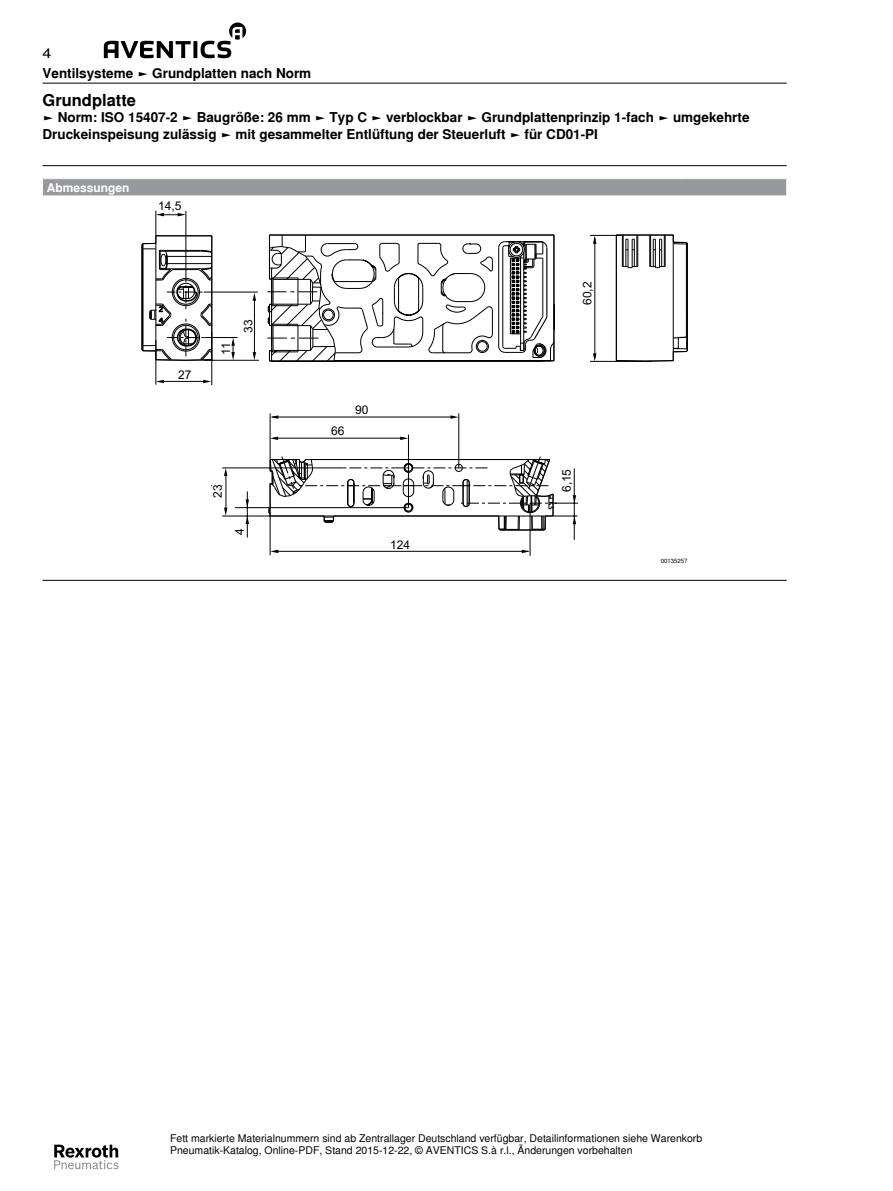
<style>
.page{position:relative;width:893px;height:1191px;background:#fff}
.page>*{position:absolute;margin:0;border:0;box-sizing:border-box;transform-origin:0 0}
.t1{font:700 16.5px "Nimbus Sans Global";color:#000}
.t2{font:700 13.5px/16.5px "Nimbus Sans Global";color:#000}
.t3{font:13.5px "Nimbus Sans Global";color:#000;scale:1.2 1}
.t4{font:12px "Arial";color:#000}
.t5{font:700 12px "Nimbus Sans Global";color:#fff}
.t6{font:10.5px/12.6px "Nimbus Sans Global";color:#000}
.t7{font:6px "Nimbus Sans Global";color:#000}
</style>
<div class="page">
<svg style="left:104px;top:23px;width:142px;height:35px"></svg>
<svg style="left:54px;top:1144px;width:64px;height:25px"></svg>
<hr style="left:43px;top:83px;width:744px;height:1px;background:#000">
<hr style="left:43px;top:165px;width:744px;height:1px;background:#000">
<div style="left:43px;top:179px;width:744px;height:17px;background:#97999c"></div>
<svg style="left:786px;top:179px;width:1px;height:17px"></svg>
<svg style="left:155px;top:210px;width:423px;height:346px"></svg>
<svg style="left:270px;top:550px;width:8px;height:3px"></svg>
<svg style="left:522px;top:550px;width:8px;height:3px"></svg>
<svg style="left:267px;top:234px;width:421px;height:128px"></svg>
<svg style="left:253px;top:352px;width:3px;height:8px"></svg>
<svg style="left:253px;top:293px;width:3px;height:8px"></svg>
<svg style="left:573px;top:495px;width:3px;height:8px"></svg>
<svg style="left:573px;top:516px;width:3px;height:8px"></svg>
<svg style="left:246px;top:499px;width:3px;height:8px"></svg>
<svg style="left:246px;top:516px;width:3px;height:8px"></svg>
<svg style="left:224px;top:507px;width:3px;height:9px"></svg>
<svg style="left:224px;top:468px;width:3px;height:8px"></svg>
<svg style="left:231px;top:352px;width:4px;height:8px"></svg>
<svg style="left:231px;top:338px;width:4px;height:8px"></svg>
<hr style="left:590px;top:361px;width:62px;height:1px;background:#000">
<hr style="left:590px;top:235px;width:31px;height:1px;background:#000">
<svg style="left:270px;top:436px;width:8px;height:4px"></svg>
<svg style="left:400px;top:436px;width:8px;height:4px"></svg>
<svg style="left:270px;top:415px;width:8px;height:4px"></svg>
<svg style="left:450px;top:415px;width:9px;height:4px"></svg>
<hr style="left:161px;top:381px;width:46px;height:1px;background:#000">
<svg style="left:156px;top:380px;width:8px;height:3px"></svg>
<svg style="left:203px;top:380px;width:8px;height:3px"></svg>
<svg style="left:156px;top:213px;width:30px;height:3px"></svg>
<hr style="left:43px;top:580px;width:744px;height:1px;background:#000">
<p class="t3" style="left:43px;top:43px;width:9px">4</p>
<p class="t2" style="left:43px;top:65px;width:270px">Ventilsysteme ► Grundplatten nach Norm</p>
<p class="t1" style="left:43px;top:87px;width:95px">Grundplatte</p>
<p class="t2" style="left:43px;top:109px;width:708px">► Norm: ISO 15407-2 ► Baugröße: 26 mm ► Typ C ► verblockbar ► Grundplattenprinzip 1-fach ► umgekehrte<br>Druckeinspeisung zulässig ► mit gesammelter Entlüftung der Steuerluft ► für CD01-PI</p>
<p class="t5" style="left:47px;top:178px;width:84px">Abmessungen</p>
<p class="t4" style="left:158px;top:198px;width:25px">14,5</p>
<p class="t4" style="left:178px;top:367px;width:15px">27</p>
<p class="t4" style="left:218px;top:355px;width:14px;rotate:-90deg">11</p>
<p class="t4" style="left:241px;top:333px;width:15px;rotate:-90deg">33</p>
<p class="t4" style="left:210px;top:498px;width:15px;rotate:-90deg">23</p>
<p class="t4" style="left:232px;top:535px;width:8px;rotate:-90deg">4</p>
<p class="t4" style="left:331px;top:423px;width:15px">66</p>
<p class="t4" style="left:355px;top:402px;width:15px">90</p>
<p class="t4" style="left:390px;top:537px;width:22px">124</p>
<p class="t4" style="left:580px;top:305px;width:25px;rotate:-90deg">60,2</p>
<p class="t4" style="left:559px;top:492px;width:25px;rotate:-90deg">6,15</p>
<p class="t7" style="left:661px;top:556px;width:28px">00135257</p>
<p class="t6" style="left:170px;top:1131px;width:534px">Fett markierte Materialnummern sind ab Zentrallager Deutschland verfügbar, Detailinformationen siehe Warenkorb<br>Pneumatik-Katalog, Online-PDF, Stand 2015-12-22, © AVENTICS S.à r.l., Änderungen vorbehalten</p>
</div>
